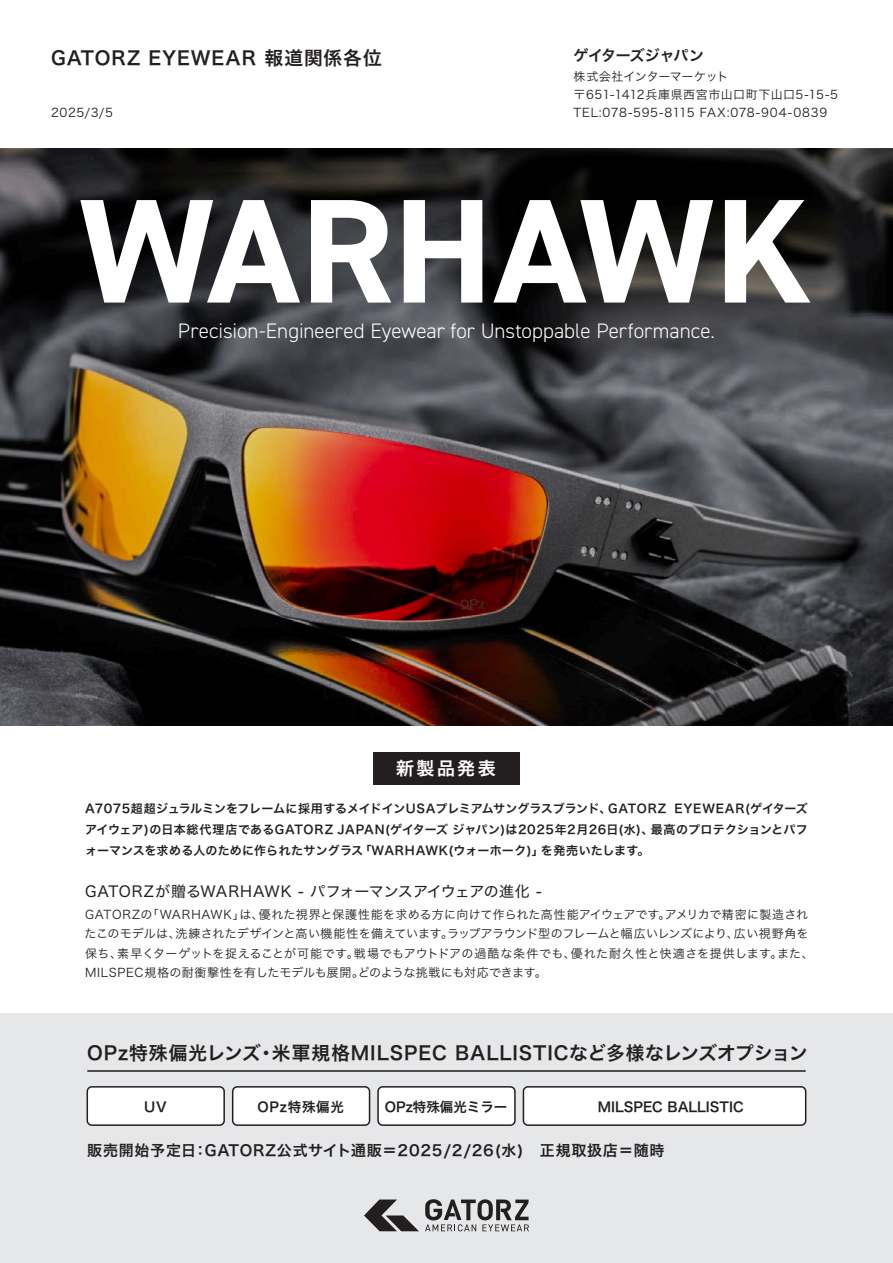
<style>
.page{position:relative;width:893px;height:1263px;background:#fff}
.page>*{position:absolute;margin:0;border:0;box-sizing:border-box;transform-origin:0 0}
.t1{font:700 148.5px "DIN2014";color:#fff}
.t2{font:300 21px "DIN2014";color:#fff}
.t3{font:18.75px "Hira Kaku Pro N W6";letter-spacing:.05em;color:#231f20}
.t4{font:18px "Hira Kaku Pro N W6";letter-spacing:.135em;color:#fff}
.t5{font:15px "Hira Kaku Pro N W6";letter-spacing:.05em;color:#231f20}
.t6{font:15px "Hira Kaku Pro N W4";letter-spacing:.005em;color:#231f20}
.t7{font:15px "Hira Kaku Pro N W6";letter-spacing:-.025em;color:#231f20}
.t8{font:13.5px "Hira Kaku Pro N W6";color:#231f20}
.t9{font:13.5px "Hira Kaku Pro N W6";letter-spacing:.05em;color:#231f20}
.t10{font:12px/19.5px "Hira Kaku Pro N W3";letter-spacing:.02em;color:#231f20}
.t11{font:12px/21px "Hira Kaku Pro N W6";letter-spacing:.02em;color:#231f20;text-align:justify}
</style>
<div class="page">
<div style="left:0;top:1013px;width:893px;height:250px;background:#e6e7e9"></div>
<hr style="left:87px;top:1070px;width:719px;height:2px;background:#231f20">
<svg style="left:364px;top:1199px;width:55px;height:32px"></svg>
<svg style="left:425px;top:1199px;width:104px;height:32px"></svg>
<div style="left:87px;top:1087px;width:137px;height:38px;background:#fff;border-radius:5px"></div>
<div style="left:87px;top:1086px;width:138px;height:40px;border:2px solid #231f20;border-radius:5px"></div>
<div style="left:233px;top:1087px;width:137px;height:38px;background:#fff;border-radius:5px"></div>
<div style="left:232px;top:1086px;width:138px;height:40px;border:2px solid #231f20;border-radius:5px"></div>
<div style="left:523px;top:1087px;width:283px;height:38px;background:#fff;border-radius:5px"></div>
<div style="left:523px;top:1086px;width:283px;height:40px;border:2px solid #231f20;border-radius:5px"></div>
<div style="left:378px;top:1087px;width:137px;height:38px;background:#fff;border-radius:5px"></div>
<div style="left:377px;top:1086px;width:139px;height:40px;border:2px solid #231f20;border-radius:5px"></div>
<svg style="left:0;top:149px;width:893px;height:576px;background:#41322d"></svg>
<div style="left:373px;top:752px;width:147px;height:32px;background:#231f20"></div>
<h3 class="t3" style="left:51px;top:41px;width:332px">GATORZ EYEWEAR 報道関係各位</h3>
<p class="t10" style="left:51px;top:102px;width:63px">2025/3/5</p>
<p class="t7" style="left:573px;top:42px;width:132px">ゲイターズジャパン</p>
<p class="t10" style="left:574px;top:66px;width:266px;line-height:18px">株式会社インターマーケット<br>〒651-1412兵庫県西宮市山口町下山口5-15-5<br>TEL:078-595-8115 FAX:078-904-0839</p>
<h1 class="t1" style="left:79px;top:153px;width:734px">WARHAWK</h1>
<h2 class="t2" style="left:178px;top:318px;width:538px">Precision-Engineered Eyewear for Unstoppable Performance.</h2>
<h3 class="t4" style="left:396px;top:752px;width:101px">新製品発表</h3>
<p class="t11" style="left:85px;top:797px;width:724px">A7075超超ジュラルミンをフレームに採用するメイドインUSAプレミアムサングラスブランド、GATORZ EYEWEAR(ゲイターズアイウェア)の日本総代理店であるGATORZ JAPAN(ゲイターズ ジャパン)は2025年2月26日(水)、最高のプロテクションとパフォーマンスを求める人のために作られたサングラス「WARHAWK(ウォーホーク)」を発売いたします。</p>
<p class="t6" style="left:85px;top:877px;width:458px">GATORZが贈るWARHAWK - パフォーマンスアイウェアの進化 -</p>
<p class="t10" style="left:85px;top:904px;width:731px">GATORZの「WARHAWK」は、優れた視界と保護性能を求める方に向けて作られた高性能アイウェアです。アメリカで精密に製造されたこのモデルは、洗練されたデザインと高い機能性を備えています。ラップアラウンド型のフレームと幅広いレンズにより、広い視野角を保ち、素早くターゲットを捉えることが可能です。戦場でもアウトドアの過酷な条件でも、優れた耐久性と快適さを提供します。また、MILSPEC規格の耐衝撃性を有したモデルも展開。どのような挑戦にも対応できます。</p>
<h3 class="t3" style="left:87px;top:1035px;width:722px">OPz特殊偏光レンズ・米軍規格MILSPEC BALLISTICなど多様なレンズオプション</h3>
<p class="t8" style="left:144px;top:1095px;width:24px">UV</p>
<p class="t9" style="left:258px;top:1095px;width:88px">OPz特殊偏光</p>
<p class="t8" style="left:385px;top:1095px;width:124px">OPz特殊偏光ミラー</p>
<p class="t8" style="left:598px;top:1095px;width:147px">MILSPEC BALLISTIC</p>
<p class="t5" style="left:87px;top:1137px;width:579px">販売開始予定日：GATORZ公式サイト通販＝2025/2/26(水)　正規取扱店＝随時</p>
</div>
